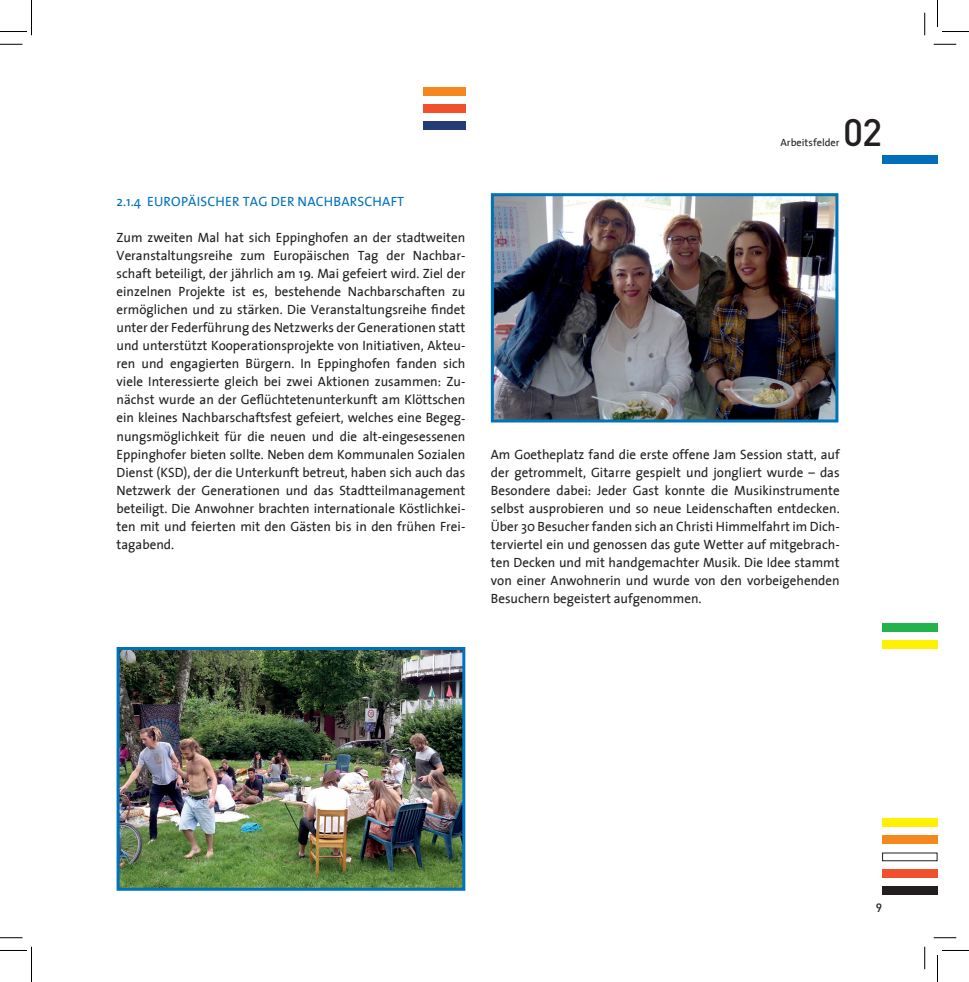
<style>
.page{position:relative;width:969px;height:982px;background:#fff}
.page>*{position:absolute;margin:0;border:0;box-sizing:border-box;transform-origin:0 0}
.t1{font:500 37.8px "DIN";color:#231f20}
.t2{font:13.5px/18px "The Sans";color:#231f20;text-align:justify}
.t3{font:13.5px "The Sans";letter-spacing:.015em;color:#0072bc}
.t4{font:500 12px "DIN";color:#231f20}
.t5{font:10.5px "The Sans";color:#231f20}
</style>
<div class="page">
<div style="left:882px;top:640px;width:55px;height:8px;background:#fff101"></div>
<div style="left:882px;top:623px;width:55px;height:8px;background:#23b24b"></div>
<div style="left:882px;top:886px;width:55px;height:9px;background:#231f20"></div>
<div style="left:882px;top:869px;width:55px;height:9px;background:#f0512c"></div>
<div style="left:882px;top:852px;width:55px;height:9px;border:1px solid #231f20"></div>
<div style="left:882px;top:835px;width:55px;height:9px;background:#f5871f"></div>
<div style="left:882px;top:818px;width:55px;height:9px;background:#fff101"></div>
<div style="left:882px;top:155px;width:55px;height:8px;background:#006fba"></div>
<div style="left:423px;top:121px;width:42px;height:8px;background:#253b73"></div>
<div style="left:423px;top:104px;width:42px;height:8px;background:#f0512c"></div>
<div style="left:423px;top:87px;width:42px;height:8px;background:#f5871f"></div>
<img style="left:495px;top:197px;width:339px;height:221px">
<div style="left:491px;top:193px;width:347px;height:229px;border:3px solid #0072bc"></div>
<img style="left:121px;top:651px;width:340px;height:235px">
<div style="left:117px;top:647px;width:348px;height:243px;border:3px solid #0072bc"></div>
<svg style="left:0;top:44px;width:22px;height:1px"></svg>
<svg style="left:933px;top:44px;width:23px;height:1px"></svg>
<svg style="left:0;top:937px;width:22px;height:1px"></svg>
<svg style="left:933px;top:937px;width:23px;height:1px"></svg>
<svg style="left:924px;top:13px;width:1px;height:22px"></svg>
<svg style="left:924px;top:946px;width:1px;height:23px"></svg>
<svg style="left:0;top:0;width:32px;height:35px"></svg>
<svg style="left:0;top:946px;width:32px;height:35px"></svg>
<svg style="left:937px;top:0;width:32px;height:32px"></svg>
<svg style="left:937px;top:950px;width:32px;height:31px"></svg>
<p class="t3" style="left:117px;top:190px;width:289px">2.1.4 EUROPÄISCHER TAG DER NACHBARSCHAFT</p>
<p class="t2" style="left:117px;top:228px;width:350px">Zum zweiten Mal hat sich Eppinghofen an der stadtweiten Veranstaltungsreihe zum Europäischen Tag der Nachbar&shy;schaft beteiligt, der jährlich am 19. Mai gefeiert wird. Ziel der einzelnen Projekte ist es, bestehende Nachbarschaften zu ermöglichen und zu stärken. Die Veranstaltungsreihe findet unter der Federführung des Netzwerks der Generationen statt und unterstützt Kooperationsprojekte von Initiativen, Akteu&shy;ren und engagierten Bürgern. In Eppinghofen fanden sich viele Interessierte gleich bei zwei Aktionen zusammen: Zu&shy;nächst wurde an der Geflüchtetenunterkunft am Klöttschen ein kleines Nachbarschaftsfest gefeiert, welches eine Begeg&shy;nungsmöglichkeit für die neuen und die alt-eingesessenen Eppinghofer bieten sollte. Neben dem Kommunalen Sozialen Dienst (KSD), der die Unterkunft betreut, haben sich auch das Netzwerk der Generationen und das Stadtteilmanagement beteiligt. Die Anwohner brachten internationale Köstlichkei&shy;ten mit und feierten mit den Gästen bis in den frühen Frei&shy;tagabend.</p>
<h1 class="t1" style="left:843px;top:107px;width:41px">02</h1>
<p class="t5" style="left:780px;top:134px;width:61px">Arbeitsfelder</p>
<p class="t2" style="left:491px;top:444px;width:350px">Am Goetheplatz fand die erste offene Jam Session statt, auf der getrommelt, Gitarre gespielt und jongliert wurde – das Besondere dabei: Jeder Gast konnte die Musikinstrumente selbst ausprobieren und so neue Leidenschaften entdecken.<br>Über 30 Besucher fanden sich an Christi Himmelfahrt im Dich&shy;terviertel ein und genossen das gute Wetter auf mitgebrach&shy;ten Decken und mit handgemachter Musik. Die Idee stammt von einer Anwohnerin und wurde von den vorbeigehenden Besuchern begeistert aufgenommen.</p>
<p class="t4" style="left:875px;top:899px;width:8px">9</p>
</div>
